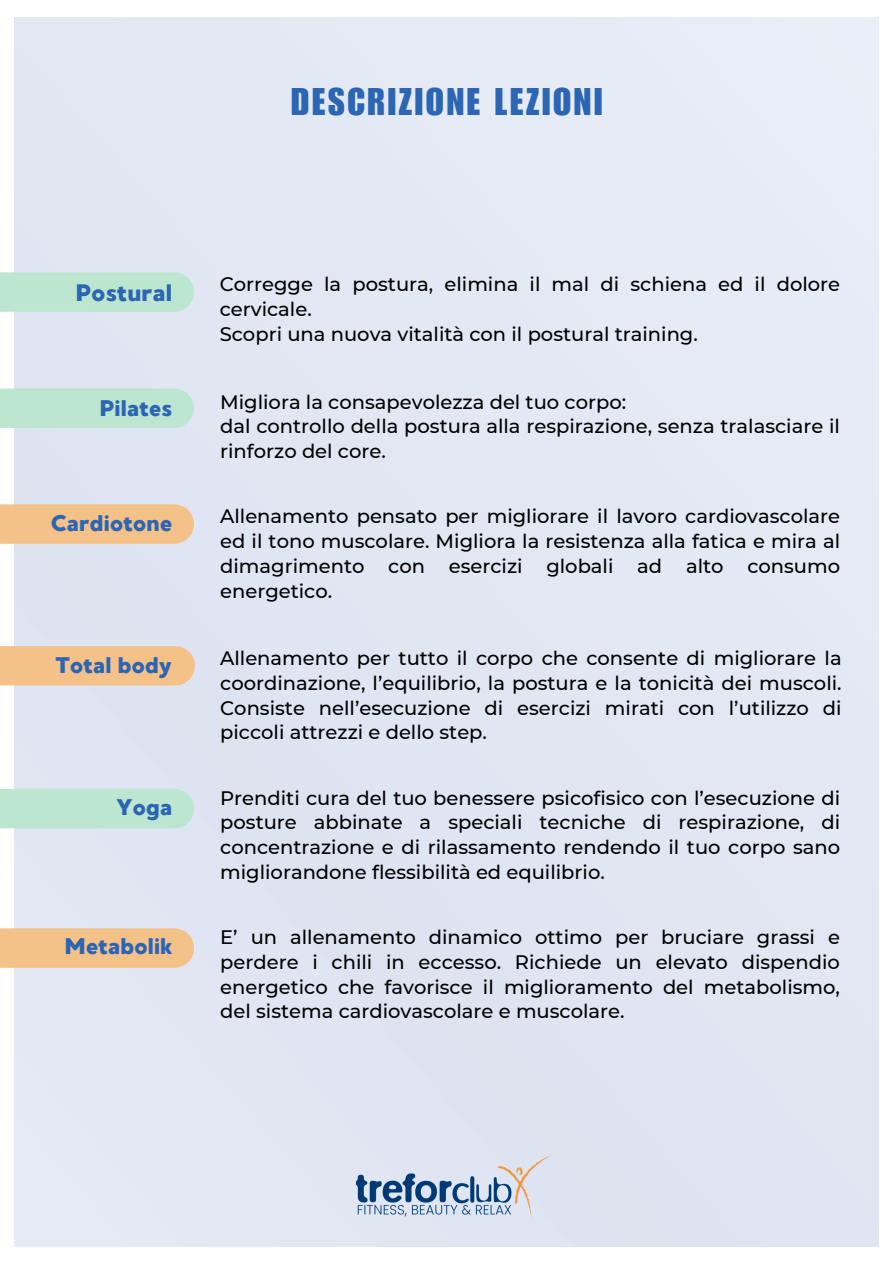
<style>
.page{position:relative;width:894px;height:1264px;background:#fff}
.page>*{position:absolute;margin:0;border:0;box-sizing:border-box;transform-origin:0 0}
.t1{font:37.5px "Impact LT Std";letter-spacing:.075em;color:#2b65b4}
.t2{font:23.85px "MADE Good Time Grotesk";letter-spacing:.01em;color:#2b65b4}
.t3{font:22.65px "MADE Good Time Grotesk";letter-spacing:.01em;color:#2b65b4}
.t4{font:500 19.5px/24.8px "Montserrat";color:#000;text-align:justify}
</style>
<div class="page">
<svg style="left:0;top:272px;width:194px;height:40px;background:#bde6d0"></svg>
<div style="left:0;top:504px;width:194px;height:39px;background:#f4c189"></div>
<div style="left:0;top:646px;width:195px;height:39px;background:#f4c189"></div>
<div style="left:0;top:388px;width:194px;height:40px;background:#bce6cf"></div>
<div style="left:0;top:789px;width:194px;height:39px;background:#bce6cf"></div>
<div style="left:0;top:928px;width:193px;height:39px;background:#f4c189"></div>
<img style="left:356px;top:1155px;width:195px;height:62px">
<p class="t1" style="left:291px;top:88px;width:313px">DESCRIZIONE LEZIONI</p>
<p class="t2" style="left:76px;top:277px;width:98px">Postural</p>
<p class="t4" style="left:220px;top:272px;width:621px">Corregge la postura, elimina il mal di schiena ed il dolore cervicale.</p>
<p class="t4" style="left:220px;top:321px;width:479px">Scopri una nuova vitalità con il postural training.</p>
<p class="t3" style="left:99px;top:393px;width:74px">Pilates</p>
<p class="t4" style="left:220px;top:389px;width:407px">Migliora la consapevolezza del tuo corpo:</p>
<h1 class="t4" style="left:220px;top:414px;width:621px">dal controllo della postura alla respirazione, senza tralasciare il rinforzo del core.</h1>
<p class="t3" style="left:51px;top:509px;width:123px">Cardiotone</p>
<p class="t4" style="left:220px;top:504px;width:621px">Allenamento pensato per migliorare il lavoro cardiovascolare ed il tono muscolare. Migliora la resistenza alla fatica e mira al dimagrimento con esercizi globali ad alto consumo energetico.</p>
<p class="t3" style="left:55px;top:650px;width:118px">Total body</p>
<p class="t4" style="left:220px;top:645px;width:622px">Allenamento per tutto il corpo che consente di migliorare la coordinazione, l’equilibrio, la postura e la tonicità dei muscoli.<br>Consiste nell’esecuzione di esercizi mirati con l’utilizzo di piccoli attrezzi e dello step.</p>
<p class="t3" style="left:117px;top:792px;width:57px">Yoga</p>
<h2 class="t4" style="left:220px;top:785px;width:621px">Prenditi cura del tuo benessere psicofisico con l’esecuzione di posture abbinate a speciali tecniche di respirazione, di concentrazione e di rilassamento rendendo il tuo corpo sano migliorandone flessibilità ed equilibrio.</h2>
<p class="t3" style="left:64px;top:931px;width:109px">Metabolik</p>
<h2 class="t4" style="left:220px;top:924px;width:621px">E’ un allenamento dinamico ottimo per bruciare grassi e perdere i chili in eccesso. Richiede un elevato dispendio energetico che favorisce il miglioramento del metabolismo, del sistema cardiovascolare e muscolare.</h2>
</div>
